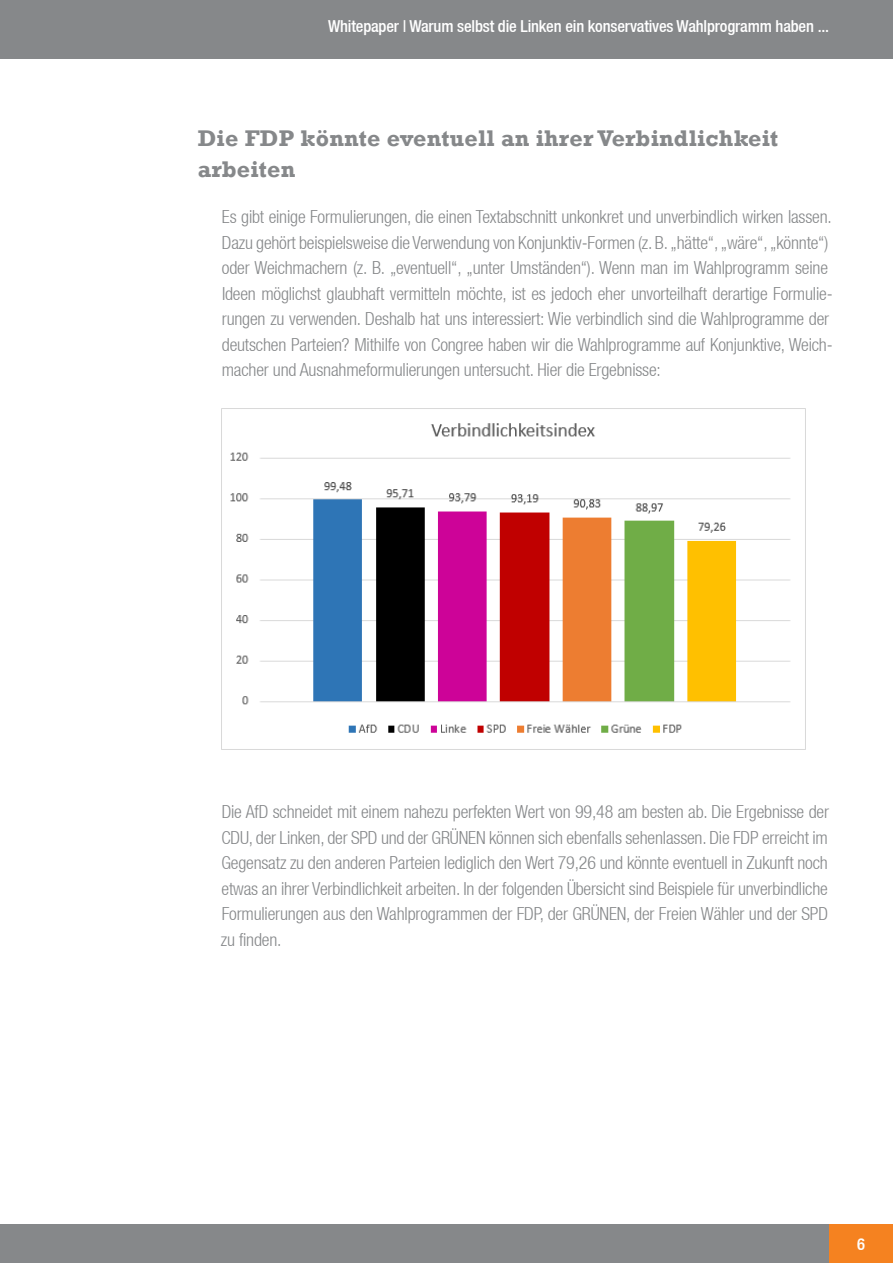
<style>
.page{position:relative;width:893px;height:1263px;background:#fff}
.page>*{position:absolute;margin:0;border:0;box-sizing:border-box;transform-origin:0 0}
.t1{font:700 23.25px/31.5px "Rockwell";letter-spacing:.01em;color:#86888a}
.t2{font:300 condensed 18px/25.5px "Helvetica Neue LT";letter-spacing:-.01em;color:#86888a}
.t3{font:500 condensed 16.5px "Helvetica Neue LT";letter-spacing:-.01em;color:#fff}
</style>
<div class="page">
<div style="left:0;top:1225px;width:893px;height:38px;background:#86888a"></div>
<div style="left:0;top:0;width:893px;height:58px;background:#86888a"></div>
<div style="left:829px;top:1225px;width:64px;height:38px;background:#f58220"></div>
<img style="left:221px;top:408px;width:584px;height:341px">
<p class="t3" style="left:328px;top:16px;width:503px">Whitepaper | Warum selbst die Linken ein konservatives Wahlprogramm haben ...</p>
<p class="t1" style="left:198px;top:122px;width:582px">Die FDP könnte eventuell an ihrer Verbindlichkeit arbeiten</p>
<p class="t2" style="left:222px;top:204px;width:612px">Es gibt einige Formulierungen, die einen Textabschnitt unkonkret und unverbindlich wirken lassen.<br>Dazu gehört beispielsweise die Verwendung von Konjunktiv-Formen (z. B. „hätte“, „wäre“, „könnte“) oder Weichmachern (z. B. „eventuell“, „unter Umständen“). Wenn man im Wahlprogramm seine Ideen möglichst glaubhaft vermitteln möchte, ist es jedoch eher unvorteilhaft derartige Formulie&shy;rungen zu verwenden. Deshalb hat uns interessiert: Wie verbindlich sind die Wahlprogramme der deutschen Parteien? Mithilfe von Congree haben wir die Wahlprogramme auf Konjunktive, Weich&shy;macher und Ausnahmeformulierungen untersucht. Hier die Ergebnisse:</p>
<p class="t2" style="left:221px;top:799px;width:610px;text-align:justify">Die AfD schneidet mit einem nahezu perfekten Wert von 99,48 am besten ab. Die Ergebnisse der CDU, der Linken, der SPD und der GRÜNEN können sich ebenfalls sehenlassen. Die FDP erreicht im Gegensatz zu den anderen Parteien lediglich den Wert 79,26 und könnte eventuell in Zukunft noch etwas an ihrer Verbindlichkeit arbeiten. In der folgenden Übersicht sind Beispiele für unverbindliche Formulierungen aus den Wahlprogrammen der FDP, der GRÜNEN, der Freien Wähler und der SPD zu finden.</p>
<p class="t3" style="left:857px;top:1234px;width:9px">6</p>
</div>
